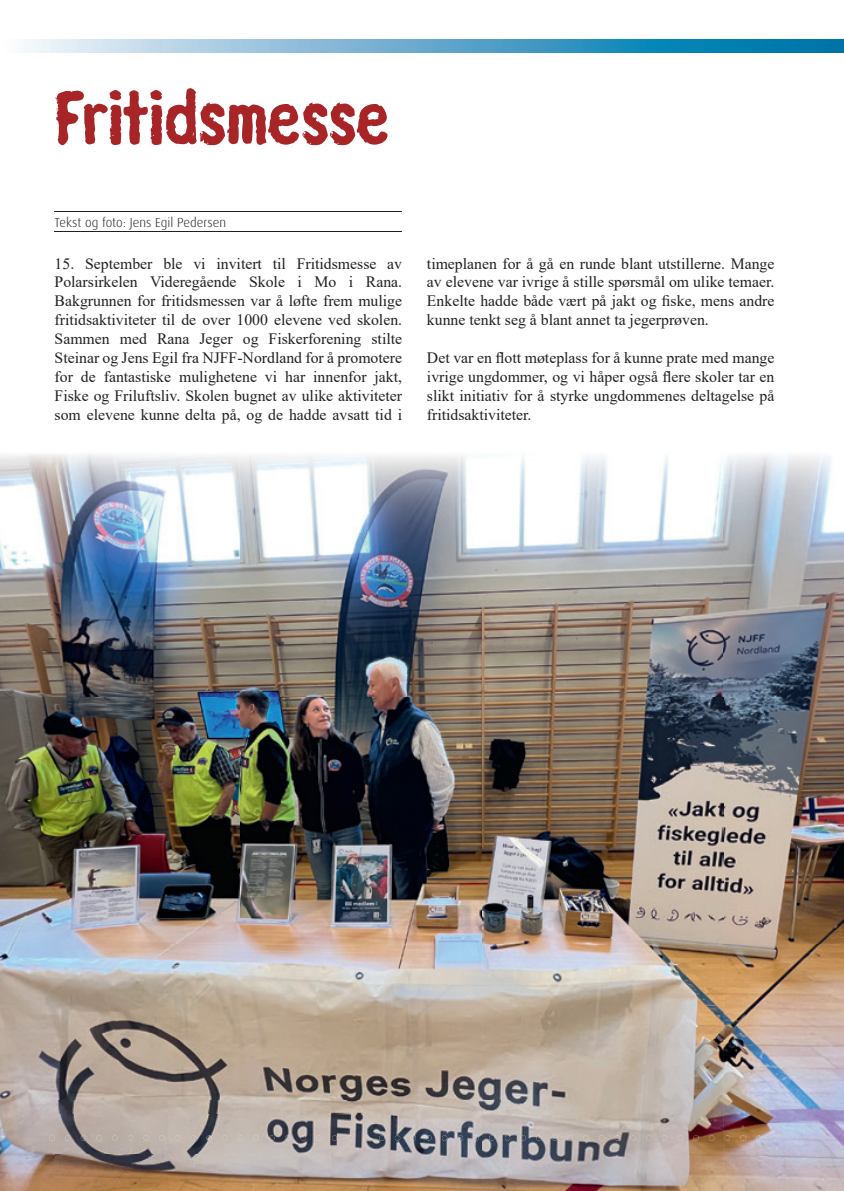
<style>
.page{position:relative;width:844px;height:1191px;background:#fff}
.page>*{position:absolute;margin:0;border:0;box-sizing:border-box;transform-origin:0 0}
.t1{font:70px "Linotype Russisch Brot Eat Text";letter-spacing:-.01em;color:#a72427}
.t2{font:15.75px/18.9px "Times New Roman";color:#231f20;text-align:justify}
.t3{font:300 13.12px "Dax OT";color:#231f20}
</style>
<div class="page">
<hr style="left:55px;top:211px;width:347px;height:1px;background:#231f20">
<hr style="left:55px;top:232px;width:347px;height:1px;background:#231f20">
<svg style="left:27px;top:40px;width:816px;height:12px;background:#64abcd"></svg>
<img style="left:0;top:454px;width:843px;height:737px">
<img style="left:56px;top:1154px;width:199px;height:12px">
<svg style="left:756px;top:1151px;width:11px;height:12px"></svg>
<img style="left:49px;top:1135px;width:727px;height:5px">
<img style="left:56px;top:1100px;width:465px;height:13px">
<h1 class="t1" style="left:55px;top:71px;width:337px">Fritidsmesse</h1>
<p class="t3" style="left:55px;top:214px;width:173px">Tekst og foto: Jens Egil Pedersen</p>
<p class="t2" style="left:55px;top:253px;width:349px">15. September ble vi invitert til Fritidsmesse av Polarsirkelen Videregående Skole i Mo i Rana.<br>Bakgrunnen for fritidsmessen var å løfte frem mulige fritidsaktiviteter til de over 1000 elevene ved skolen.<br>Sammen med Rana Jeger og Fiskerforening stilte Steinar og Jens Egil fra NJFF-Nordland for å promotere for de fantastiske mulighetene vi har innenfor jakt, Fiske og Friluftsliv. Skolen bugnet av ulike aktiviteter som elevene kunne delta på, og de hadde avsatt tid i</p>
<p class="t2" style="left:427px;top:253px;width:349px">timeplanen for å gå en runde blant utstillerne. Mange av elevene var ivrige å stille spørsmål om ulike temaer.<br>Enkelte hadde både vært på jakt og fiske, mens andre kunne tenkt seg å blant annet ta jegerprøven.</p>
<p class="t2" style="left:427px;top:348px;width:349px">Det var en flott møteplass for å kunne prate med mange ivrige ungdommer, og vi håper også flere skoler tar en slikt initiativ for å styrke ungdommenes deltagelse på fritidsaktiviteter.</p>
</div>
